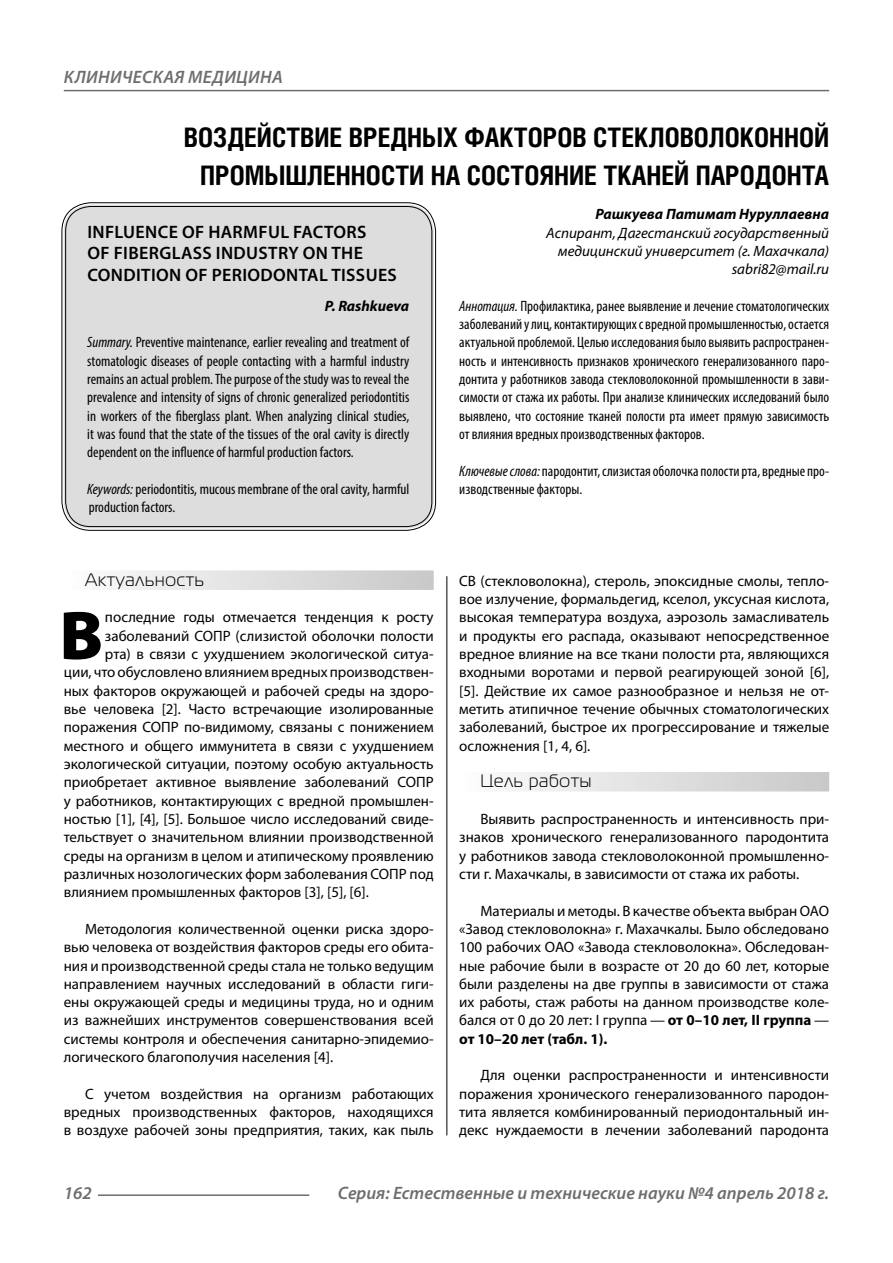
<style>
.page{position:relative;width:893px;height:1263px;background:#fff}
.page>*{position:absolute;margin:0;border:0;box-sizing:border-box;transform-origin:0 0}
.Bukvica{font:900 69.3px "Myriad Pro";color:#000}
.Header{font:700 27px/37.5px "Helios Cond";color:#000;text-align:right}
.Header-eng{font:600 18px/21.6px "Myriad Pro";letter-spacing:.02em;color:#000}
.t1{font:italic 600 18px "Myriad Pro";color:#6e6e6e}
.Subheader{font:18px "Magistral C";letter-spacing:.05em;color:#000}
.t2{font:italic 600 18px "Myriad Pro";letter-spacing:.02em;color:#6e6e6e}
.Normal{font:15px/18.3px "Myriad Pro";color:#000;text-align:justify}
.Bukvica-2{font:15px "Myriad Pro";color:#000}
.Annotation-rus{font:condensed 15px/18.3px "Myriad Pro";color:#000;text-align:justify}
.Annotation-eng{font:condensed 15px/18.3px "Myriad Pro";color:#000;text-align:justify}
.Author-doc{font:italic 15px/18.3px "Myriad Pro";color:#000;text-align:right}
.Author{font:italic 700 15px "Myriad Pro";color:#000}
.Author-email{font:italic 15px "Myriad Pro";color:#000}
.Author-eng{font:italic 700 15px "Myriad Pro";letter-spacing:-.005em;color:#000}
.s1{font-style:italic}
.s2{font-weight:700}
</style>
<div class="page">
<hr style="left:98px;top:1194px;width:211px;height:2px;background:#6e6e6e">
<hr style="left:64px;top:90px;width:765px;height:1px;background:#6e6e6e">
<div style="left:64px;top:570px;width:370px;height:20px;background:linear-gradient(to right,#fdfdfd,#c8c8c8)"></div>
<div style="left:459px;top:772px;width:370px;height:19px;background:linear-gradient(to right,#fdfdfd,#c8c8c8)"></div>
<div style="left:64px;top:205px;width:370px;height:323px;background:#ddd;border-radius:27px"></div>
<div style="left:62px;top:202px;width:374px;height:329px;border:1px solid #000;border-radius:29px"></div>
<div style="left:65px;top:206px;width:367px;height:321px;border:1px solid #000;border-radius:25px"></div>
<hr style="left:446px;top:576px;width:1px;height:559px;background:#000">
<p class="t2" style="left:64px;top:66px;width:220px">КЛИНИЧЕСКАЯ МЕДИЦИНА</p>
<p class="Header" style="left:184px;top:118px;width:647px">ВОЗДЕЙСТВИЕ ВРЕДНЫХ ФАКТОРОВ СТЕКЛОВОЛОКОННОЙ<br>ПРОМЫШЛЕННОСТИ НА СОСТОЯНИЕ ТКАНЕЙ ПАРОДОНТА</p>
<p class="Author" style="left:595px;top:204px;width:235px">Рашкуева Патимат Нуруллаевна</p>
<p class="Author-doc" style="left:546px;top:223px;width:284px">Аспирант, Дагестанский государственный медицинский университет (г. Махачкала)</p>
<p class="Author-email" style="left:732px;top:260px;width:99px">sabri82@mail.ru</p>
<p class="Annotation-rus" style="left:459px;top:296px;width:371px"><span class="s1">Аннотация.</span> Профилактика, ранее выявление и лечение стоматологических заболеваний у лиц, контактирующих с вредной промышленностью, остается актуальной проблемой. Целью исследования было выявить распространен&shy;ность и интенсивность признаков хронического генерализованного паро&shy;донтита у работников завода стекловолоконной промышленности в зави&shy;симости от стажа их работы. При анализе клинических исследований было выявлено, что состояние тканей полости рта имеет прямую зависимость от влияния вредных производственных факторов.</p>
<p class="Annotation-rus" style="left:459px;top:461px;width:371px"><span class="s1">Ключевые слова:</span> пародонтит, слизистая оболочка полости рта, вредные про&shy;изводственные факторы.</p>
<p class="Header-eng" style="left:87px;top:220px;width:311px">INFLUENCE OF HARMFUL FACTORS<br>OF FIBERGLASS INDUSTRY ON THE<br>CONDITION OF PERIODONTAL TISSUES</p>
<p class="Author-eng" style="left:325px;top:296px;width:86px">P. Rashkueva</p>
<p class="Annotation-eng" style="left:87px;top:333px;width:324px"><span class="s1">Summary.</span> Preventive maintenance, earlier revealing and treatment of stomatologic diseases of people contacting with a harmful industry remains an actual problem. The purpose of the study was to reveal the prevalence and intensity of signs of chronic generalized periodontitis in workers of the fiberglass plant. When analyzing clinical studies, it was found that the state of the tissues of the oral cavity is directly dependent on the influence of harmful production factors.</p>
<p class="Annotation-eng" style="left:87px;top:480px;width:323px"><span class="s1">Keywords:</span> periodontitis, mucous membrane of the oral cavity, harmful production factors.</p>
<p class="Subheader" style="left:85px;top:570px;width:120px">Актуальность</p>
<p class="Bukvica" style="left:59px;top:589px;width:45px">В</p>
<p class="Bukvica-2" style="left:105px;top:608px;width:330px">последние годы отмечается тенденция к росту</p>
<p class="Bukvica-2" style="left:105px;top:626px;width:330px">заболеваний СОПР (слизистой оболочки полости</p>
<p class="Bukvica-2" style="left:105px;top:645px;width:330px">рта) в связи с ухудшением экологической ситуа-</p>
<p class="Bukvica-2" style="left:64px;top:663px;width:371px">ции, что обусловлено влиянием вредных производствен-</p>
<p class="Bukvica-2" style="left:64px;top:681px;width:371px">ных факторов окружающей и рабочей среды на здоро-</p>
<p class="Bukvica-2" style="left:64px;top:700px;width:371px">вье человека [2]. Часто встречающие изолированные</p>
<p class="Bukvica-2" style="left:64px;top:718px;width:371px">поражения СОПР по-видимому, связаны с понижением</p>
<p class="Bukvica-2" style="left:64px;top:736px;width:371px">местного и общего иммунитета в связи с ухудшением</p>
<p class="Bukvica-2" style="left:64px;top:755px;width:371px">экологической ситуации, поэтому особую актуальность</p>
<p class="Bukvica-2" style="left:64px;top:773px;width:371px">приобретает активное выявление заболеваний СОПР</p>
<p class="Bukvica-2" style="left:64px;top:791px;width:371px">у работников, контактирующих с вредной промышлен-</p>
<p class="Bukvica-2" style="left:64px;top:810px;width:371px">ностью [1], [4], [5]. Большое число исследований свиде-</p>
<p class="Bukvica-2" style="left:64px;top:828px;width:371px">тельствует о значительном влиянии производственной</p>
<p class="Bukvica-2" style="left:64px;top:846px;width:371px">среды на организм в целом и атипическому проявлению</p>
<p class="Bukvica-2" style="left:64px;top:864px;width:371px">различных нозологических форм заболевания СОПР под</p>
<p class="Bukvica-2" style="left:64px;top:883px;width:307px">влиянием промышленных факторов [3], [5], [6].</p>
<p class="Normal" style="left:64px;top:919px;width:371px;text-indent:21px">Методология количественной оценки риска здоро&shy;вью человека от воздействия факторов среды его обита&shy;ния и производственной среды стала не только ведущим направлением научных исследований в области гиги&shy;ены окружающей среды и медицины труда, но и одним из важнейших инструментов совершенствования всей системы контроля и обеспечения санитарно-эпидемио&shy;логического благополучия населения [4].</p>
<p class="Normal" style="left:64px;top:1084px;width:371px;text-indent:21px">С учетом воздействия на организм работающих вредных производственных факторов, находящихся в воздухе рабочей зоны предприятия, таких, как пыль</p>
<p class="Normal" style="left:459px;top:571px;width:371px">СВ (стекловолокна), стероль, эпоксидные смолы, тепло&shy;вое излучение, формальдегид, кселол, уксусная кислота, высокая температура воздуха, аэрозоль замасливатель и продукты его распада, оказывают непосредственное вредное влияние на все ткани полости рта, являющихся входными воротами и первой реагирующей зоной [6], [5]. Действие их самое разнообразное и нельзя не от&shy;метить атипичное течение обычных стоматологических заболеваний, быстрое их прогрессирование и тяжелые осложнения [1, 4, 6].</p>
<p class="Subheader" style="left:480px;top:771px;width:112px">Цель работы</p>
<p class="Normal" style="left:459px;top:809px;width:371px;text-indent:21px">Выявить распространенность и интенсивность при&shy;знаков хронического генерализованного пародонтита у работников завода стекловолоконной промышленно&shy;сти г. Махачкалы, в зависимости от стажа их работы.</p>
<p class="Normal" style="left:459px;top:901px;width:371px;text-indent:21px">Материалы и методы. В качестве объекта выбран ОАО «Завод стекловолокна» г. Махачкалы. Было обследовано 100 рабочих ОАО «Завода стекловолокна». Обследован&shy;ные рабочие были в возрасте от 20 до 60 лет, которые были разделены на две группы в зависимости от стажа их работы, стаж работы на данном производстве коле&shy;бался от 0 до 20 лет: I группа — <span class="s2">от 0–10 лет, II группа</span> — <span class="s2">от 10–20 лет (табл. 1).</span></p>
<p class="Normal" style="left:459px;top:1066px;width:371px;text-indent:21px">Для оценки распространенности и интенсивности поражения хронического генерализованного пародон&shy;тита является комбинированный периодонтальный ин&shy;декс нуждаемости в лечении заболеваний пародонта</p>
<p class="t1" style="left:64px;top:1182px;width:30px">162</p>
<p class="t1" style="left:338px;top:1182px;width:493px">Серия: Естественные и технические науки №4 апрель 2018 г.</p>
</div>
